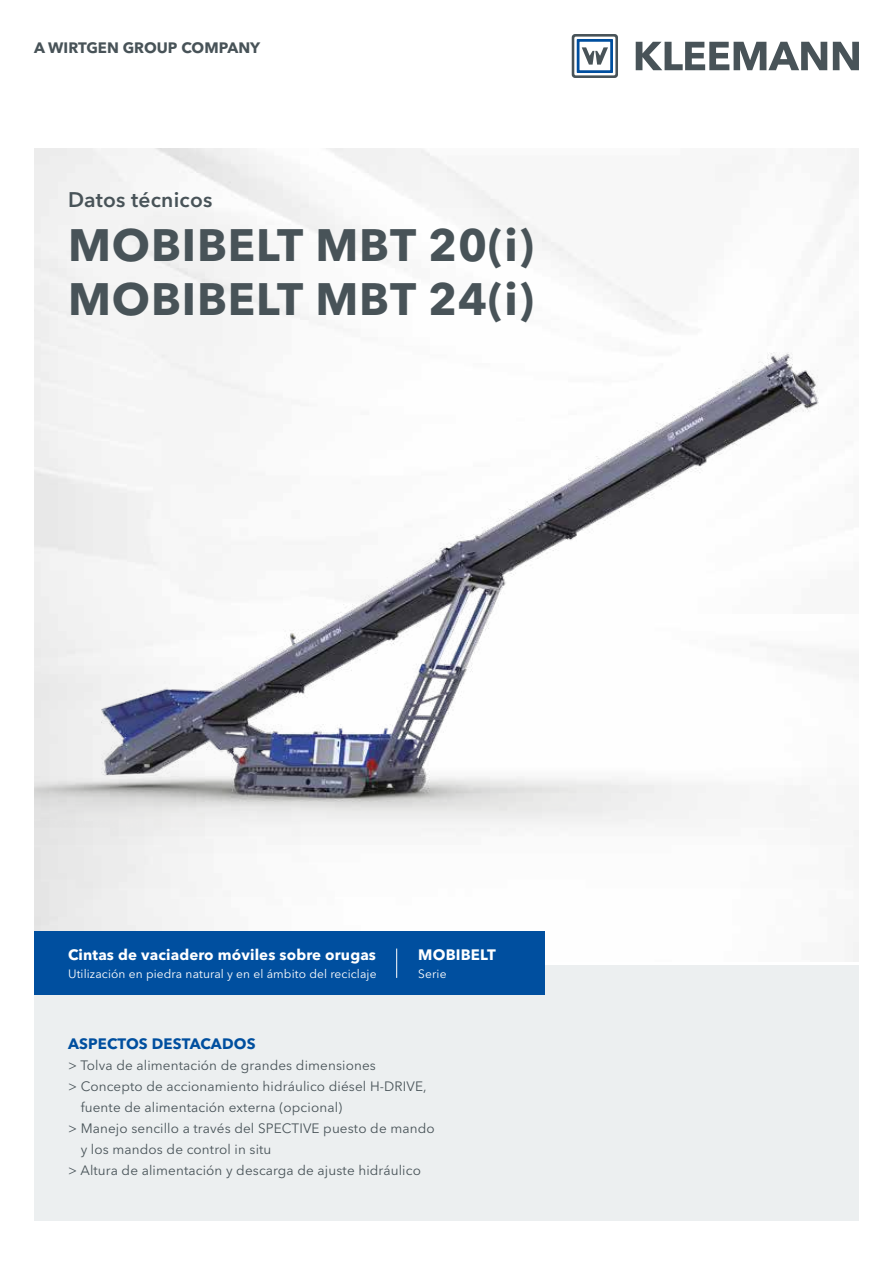
<style>
.page{position:relative;width:893px;height:1263px;background:#fff}
.page>*{position:absolute;margin:0;border:0;box-sizing:border-box;transform-origin:0 0}
.t1{font:700 45px/54px "Avenir Next LT Pro";letter-spacing:.02em;color:#485358}
.t2{font:600 21px "Avenir Next LT Pro";letter-spacing:.01em;color:#485358}
.t3{font:700 15px "Avenir Next LT Pro";letter-spacing:.01em;color:#fff}
.t4{font:700 15px "Avenir Next LT Pro";color:#485358}
.t5{font:700 15px "Avenir Next LT Pro";letter-spacing:.01em;color:#004f9f}
.t6{font:13.5px "Avenir Next LT Pro";letter-spacing:.01em;color:#485358}
.t7{font:12px "Avenir Next LT Pro";letter-spacing:.01em;color:#fff}
</style>
<div class="page">
<img style="left:34px;top:149px;width:825px;height:812px">
<img style="left:34px;top:285px;width:825px;height:649px">
<svg style="left:636px;top:42px;width:191px;height:28px"></svg>
<svg style="left:833px;top:42px;width:26px;height:28px"></svg>
<svg style="left:572px;top:34px;width:46px;height:44px"></svg>
<div style="left:34px;top:965px;width:825px;height:255px;background:#eceff0"></div>
<div style="left:34px;top:931px;width:510px;height:64px;background:#004f9f"></div>
<hr style="left:396px;top:948px;width:1px;height:30px;background:#fff">
<p class="t4" style="left:34px;top:39px;width:228px">A WIRTGEN GROUP COMPANY</p>
<h2 class="t2" style="left:68px;top:187px;width:146px">Datos técnicos</h2>
<h1 class="t1" style="left:68px;top:218px;width:467px">MOBIBELT MBT 20(i)<br>MOBIBELT MBT 24(i)</h1>
<p class="t3" style="left:68px;top:945px;width:310px">Cintas de vaciadero móviles sobre orugas</p>
<p class="t7" style="left:68px;top:966px;width:310px">Utilización en piedra natural y en el ámbito del reciclaje</p>
<p class="t3" style="left:418px;top:945px;width:79px">MOBIBELT</p>
<p class="t7" style="left:418px;top:966px;width:30px">Serie</p>
<p class="t5" style="left:68px;top:1034px;width:189px">ASPECTOS DESTACADOS</p>
<p class="t6" style="left:68px;top:1057px;width:309px">&gt; Tolva de alimentación de grandes dimensiones</p>
<p class="t6" style="left:68px;top:1078px;width:360px">&gt; Concepto de accionamiento hidráulico diésel H-DRIVE,</p>
<p class="t6" style="left:81px;top:1099px;width:263px">fuente de alimentación externa (opcional)</p>
<p class="t6" style="left:68px;top:1120px;width:368px">&gt; Manejo sencillo a través del SPECTIVE puesto de mando</p>
<p class="t6" style="left:81px;top:1141px;width:192px">y los mandos de control in situ</p>
<p class="t6" style="left:68px;top:1162px;width:354px">&gt; Altura de alimentación y descarga de ajuste hidráulico</p>
</div>
